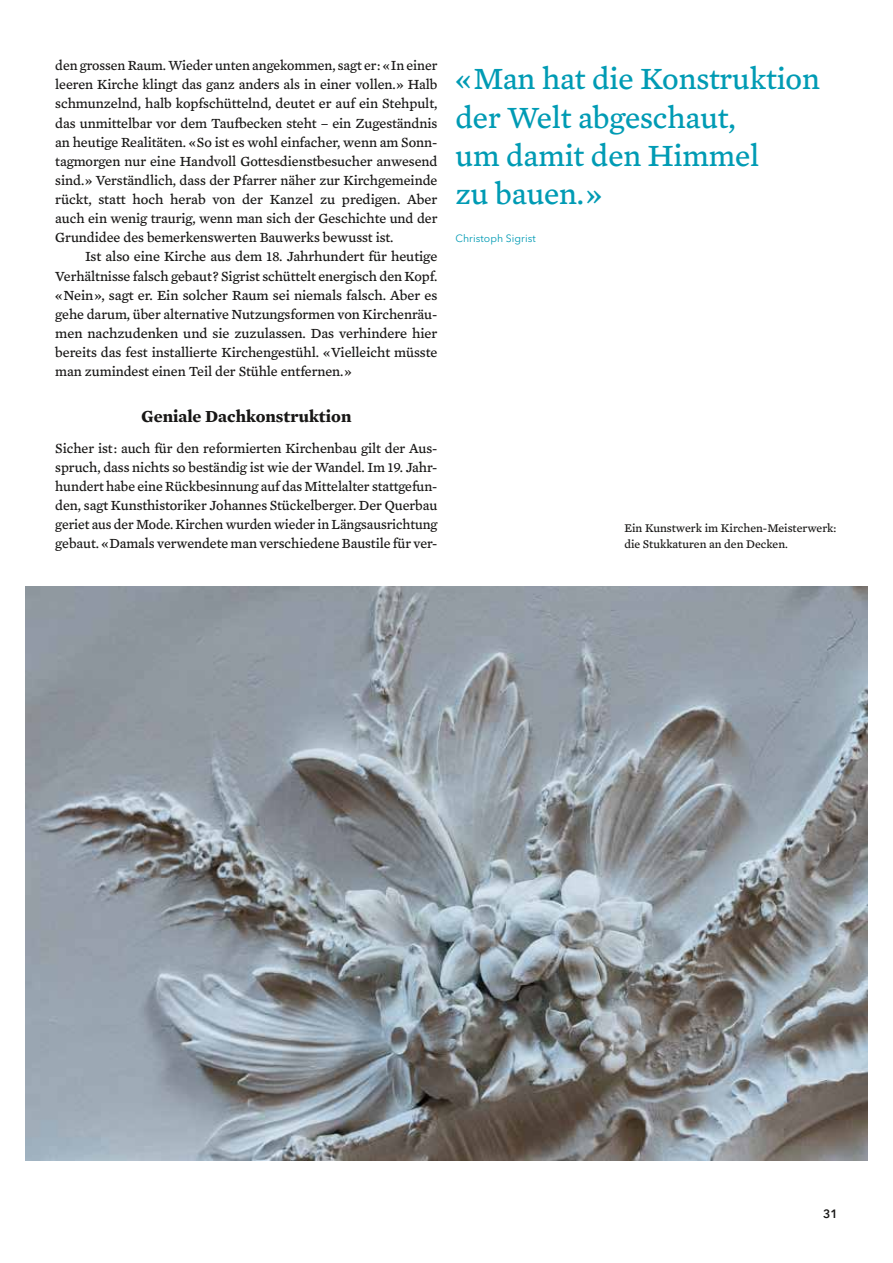
<style>
.page{position:relative;width:893px;height:1263px;background:#fff}
.page>*{position:absolute;margin:0;border:0;box-sizing:border-box;transform-origin:0 0}
.t1{font:31.5px/38.2px "Mercury Text G4";letter-spacing:-.005em;color:#009bb4}
.t2{font:700 17.25px "Mercury Text G4";color:#181716}
.t3{font:14.25px/19.2px "Mercury Text G4";letter-spacing:-.005em;color:#181716;text-align:justify}
.t4{font:12px/15.9px "Mercury Text G4";color:#181716}
.t5{font:600 12px "Avenir Next LT Pro";color:#181716}
.t6{font:10.5px "Avenir Next LT Pro";letter-spacing:.005em;color:#009bb4}
</style>
<div class="page">
<img style="left:26px;top:587px;width:841px;height:574px">
<p class="t3" style="left:55px;top:55px;width:384px">den grossen Raum. Wieder unten angekommen, sagt er : « In einer leeren Kirche klingt das ganz anders als in einer vollen. » Halb schmunzelnd, halb kopfschüttelnd, deutet er auf ein Stehpult, das unmittelbar vor dem Taufbecken steht – ein Zugeständnis an heutige Realitäten. « So ist es wohl einfacher, wenn am Sonn&shy;tagmorgen nur eine Handvoll Gottesdienstbesucher anwesend sind. » Verständlich, dass der Pfarrer näher zur Kirchgemeinde rückt, statt hoch herab von der Kanzel zu predigen. Aber auch ein wenig traurig, wenn man sich der Geschichte und der Grundidee des bemerkenswerten Bauwerks bewusst ist.</p>
<p class="t3" style="left:55px;top:246px;width:384px;text-indent:30px">Ist also eine Kirche aus dem 18. Jahrhundert für heutige Verhältnisse falsch gebaut ? Sigrist schüttelt energisch den Kopf. « Nein », sagt er. Ein solcher Raum sei niemals falsch. Aber es gehe darum, über alternative Nutzungsformen von Kirchenräu&shy;men nachzudenken und sie zuzulassen. Das verhindere hier bereits das fest installierte Kirchengestühl. « Vielleicht müsste man zumindest einen Teil der Stühle entfernen. »</p>
<p class="t2" style="left:141px;top:403px;width:212px">Geniale Dachkonstruktion</p>
<p class="t3" style="left:55px;top:438px;width:384px">Sicher ist : auch für den reformierten Kirchenbau gilt der Aus&shy;spruch, dass nichts so beständig ist wie der Wandel. Im 19. Jahr&shy;hundert habe eine Rückbesinnung auf das Mittelalter stattgefun&shy;den, sagt Kunsthistoriker Johannes Stückelberger. Der Querbau geriet aus der Mode. Kirchen wurden wieder in Längsausrichtung gebaut. « Damals verwendete man verschiedene Baustile für ver-</p>
<h1 class="t1" style="left:455px;top:58px;width:366px">« Man hat die Konstruktion der Welt abgeschaut,<br>um damit den Himmel<br>zu bauen. »</h1>
<p class="t6" style="left:455px;top:232px;width:82px">Christoph Sigrist</p>
<p class="t4" style="left:624px;top:520px;width:214px">Ein Kunstwerk im Kirchen-Meisterwerk: die Stukkaturen an den Decken.</p>
<p class="t5" style="left:823px;top:1206px;width:16px">31</p>
</div>
